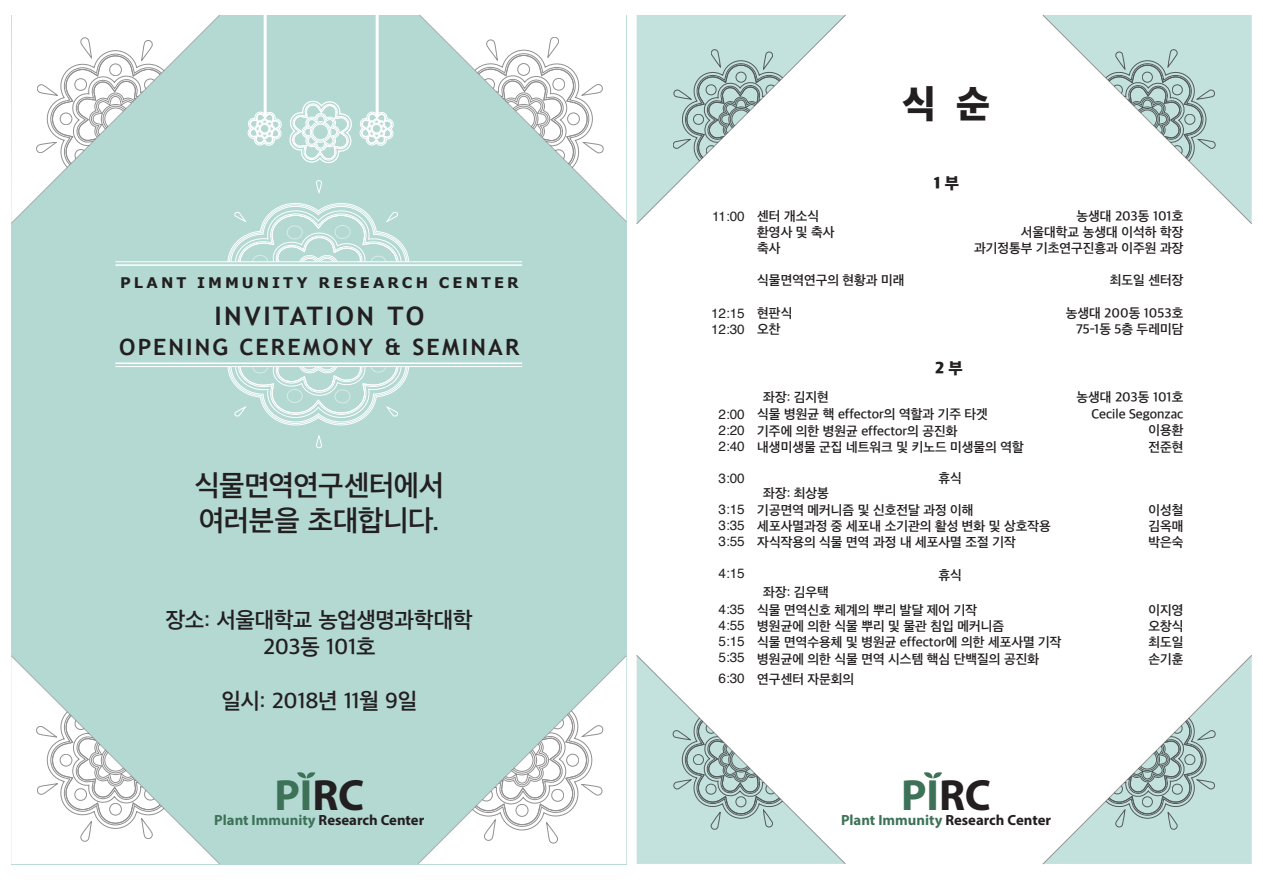
<style>
.page{position:relative;width:1263px;height:893px;background:#fff}
.page>*{position:absolute;margin:0;border:0;box-sizing:border-box;transform-origin:0 0}
.t1{font:700 43.95px "Myriad Pro";color:#3d7258}
.t2{font:800 39px "Apple SD Gothic Neo";color:#231f20}
.t3{font:600 29.25px/35.1px "Apple SD Gothic Neo";letter-spacing:-.015em;color:#231f20}
.t4{font:700 25.5px "Trebuchet MS";letter-spacing:.095em;color:#231f20}
.t5{font:600 22.5px/27px "Apple SD Gothic Neo";letter-spacing:-.02em;color:#231f20;text-align:center}
.t6{font:700 22.5px "Trebuchet MS";letter-spacing:.09em;color:#231f20}
.t7{font:800 16.5px "Apple SD Gothic Neo";color:#231f20}
.t8{font:700 14.7px "Myriad Pro";color:#231f20}
.t9{font:700 14.7px "Verdana";letter-spacing:.21em;color:#231f20}
.t10{font:600 13.5px/16.2px "Apple SD Gothic Neo";color:#231f20}
.t11{font:13.5px/16.2px "Helvetica";color:#231f20;text-align:justify}
.s1{color:#231f20}
.s2{color:#3d7258}
</style>
<div class="page">
<div style="left:11px;top:15px;width:615px;height:849px;background:#b3d9d2"></div>
<svg style="left:418px;top:655px;width:209px;height:209px"></svg>
<svg style="left:11px;top:655px;width:209px;height:209px"></svg>
<hr style="left:115px;top:362px;width:407px;height:2px;background:#fff">
<hr style="left:115px;top:366px;width:407px;height:1px;background:#fff">
<svg style="left:227px;top:367px;width:183px;height:59px"></svg>
<div style="left:316px;top:436px;width:6px;height:12px;border:1px solid #fff;border-radius:2px"></div>
<hr style="left:115px;top:264px;width:407px;height:2px;background:#fff">
<hr style="left:115px;top:261px;width:407px;height:1px;background:#fff">
<svg style="left:419px;top:15px;width:208px;height:207px"></svg>
<svg style="left:11px;top:15px;width:398px;height:246px"></svg>
<svg style="left:297px;top:772px;width:18px;height:6px"></svg>
<svg style="left:1042px;top:655px;width:210px;height:210px"></svg>
<svg style="left:636px;top:655px;width:210px;height:209px"></svg>
<svg style="left:1042px;top:14px;width:210px;height:210px"></svg>
<svg style="left:636px;top:14px;width:210px;height:210px"></svg>
<svg style="left:924px;top:772px;width:18px;height:6px"></svg>
<p class="t9" style="left:120px;top:273px;width:400px">PLANT IMMUNITY RESEARCH CENTER</p>
<h3 class="t4" style="left:214px;top:300px;width:211px">INVITATION TO</h3>
<h3 class="t6" style="left:119px;top:333px;width:402px">OPENING CEREMONY &amp; SEMINAR</h3>
<h3 class="t3" style="left:194px;top:470px;width:251px">식물면역연구센터에서 여러분을 초대합니다.</h3>
<h3 class="t5" style="left:166px;top:608px;width:308px">장소: 서울대학교 농업생명과학대학<br>203동 101호</h3>
<h3 class="t5" style="left:222px;top:689px;width:197px">일시: 2018년 11월 9일</h3>
<h1 class="t1" style="left:274px;top:766px;width:92px">PI<span class="s1">RC</span></h1>
<p class="t8" style="left:214px;top:810px;width:212px"><span class="s2">Plant Immunity</span> Research Center</p>
<h2 class="t2" style="left:902px;top:83px;width:90px">식 순</h2>
<p class="t7" style="left:934px;top:174px;width:26px">1 부</p>
<p class="t11" style="left:712px;top:208px;width:34px">11:00</p>
<p class="t11" style="left:711px;top:305px;width:35px">12:15<br>12:30</p>
<p class="t10" style="left:757px;top:208px;width:79px">센터 개소식 환영사 및 축사 축사</p>
<p class="t10" style="left:757px;top:273px;width:149px">식물면역연구의 현황과 미래</p>
<p class="t10" style="left:757px;top:305px;width:37px">현판식 오찬</p>
<p class="t10" style="left:974px;top:208px;width:211px;text-align:right">농생대 203동 101호<br>서울대학교 농생대 이석하 학장 과기정통부 기초연구진흥과 이주원 과장</p>
<p class="t10" style="left:1110px;top:273px;width:75px">최도일 센터장</p>
<p class="t10" style="left:1066px;top:306px;width:119px;text-align:right">농생대 200동 1053호<br>75-1동 5층 두레미담</p>
<p class="t7" style="left:935px;top:359px;width:29px">2 부</p>
<p class="t11" style="left:718px;top:407px;width:28px">2:00<br>2:20<br>2:40</p>
<p class="t10" style="left:763px;top:389px;width:67px">좌장: 김지현</p>
<p class="t10" style="left:757px;top:407px;width:268px">식물 병원균 핵 effector의 역할과 기주 타겟 기주에 의한 병원균 effector의 공진화<br>내생미생물 군집 네트워크 및 키노드 미생물의 역할</p>
<p class="t10" style="left:1076px;top:389px;width:108px;line-height:17.5px;text-align:right">농생대 203동 101호<br>Cecile Segonzac</p>
<p class="t10" style="left:1148px;top:423px;width:37px">이용환 전준현</p>
<p class="t11" style="left:718px;top:471px;width:28px">3:00</p>
<p class="t10" style="left:938px;top:471px;width:25px">휴식</p>
<p class="t10" style="left:763px;top:486px;width:67px">좌장: 최상봉</p>
<p class="t11" style="left:718px;top:501px;width:28px">3:15<br>3:35<br>3:55</p>
<p class="t10" style="left:757px;top:503px;width:218px">기공면역 메커니즘 및 신호전달 과정 이해</p>
<p class="t10" style="left:757px;top:535px;width:260px">자식작용의 식물 면역 과정 내 세포사멸 조절 기작</p>
<p class="t10" style="left:757px;top:519px;width:295px">세포사멸과정 중 세포내 소기관의 활성 변화 및 상호작용</p>
<p class="t10" style="left:1148px;top:503px;width:37px;text-align:justify">이성철 김옥매 박은숙</p>
<p class="t11" style="left:718px;top:566px;width:28px">4:15</p>
<p class="t11" style="left:718px;top:601px;width:28px">4:35<br>4:55<br>5:15<br>5:35</p>
<p class="t11" style="left:718px;top:671px;width:28px">6:30</p>
<p class="t10" style="left:763px;top:584px;width:67px">좌장: 김우택</p>
<p class="t10" style="left:938px;top:568px;width:25px">휴식</p>
<p class="t10" style="left:757px;top:603px;width:306px">식물 면역신호 체계의 뿌리 발달 제어 기작<br>병원균에 의한 식물 뿌리 및 물관 침입 메커니즘<br>식물 면역수용체 및 병원균 effector에 의한 세포사멸 기작 병원균에 의한 식물 면역 시스템 핵심 단백질의 공진화</p>
<p class="t10" style="left:757px;top:672px;width:98px">연구센터 자문회의</p>
<p class="t10" style="left:1148px;top:603px;width:37px;text-align:justify">이지영 오창식 최도일 손기훈</p>
<h1 class="t1" style="left:901px;top:766px;width:92px">PI<span class="s1">RC</span></h1>
<p class="t8" style="left:841px;top:810px;width:212px"><span class="s2">Plant Immunity</span> Research Center</p>
</div>
